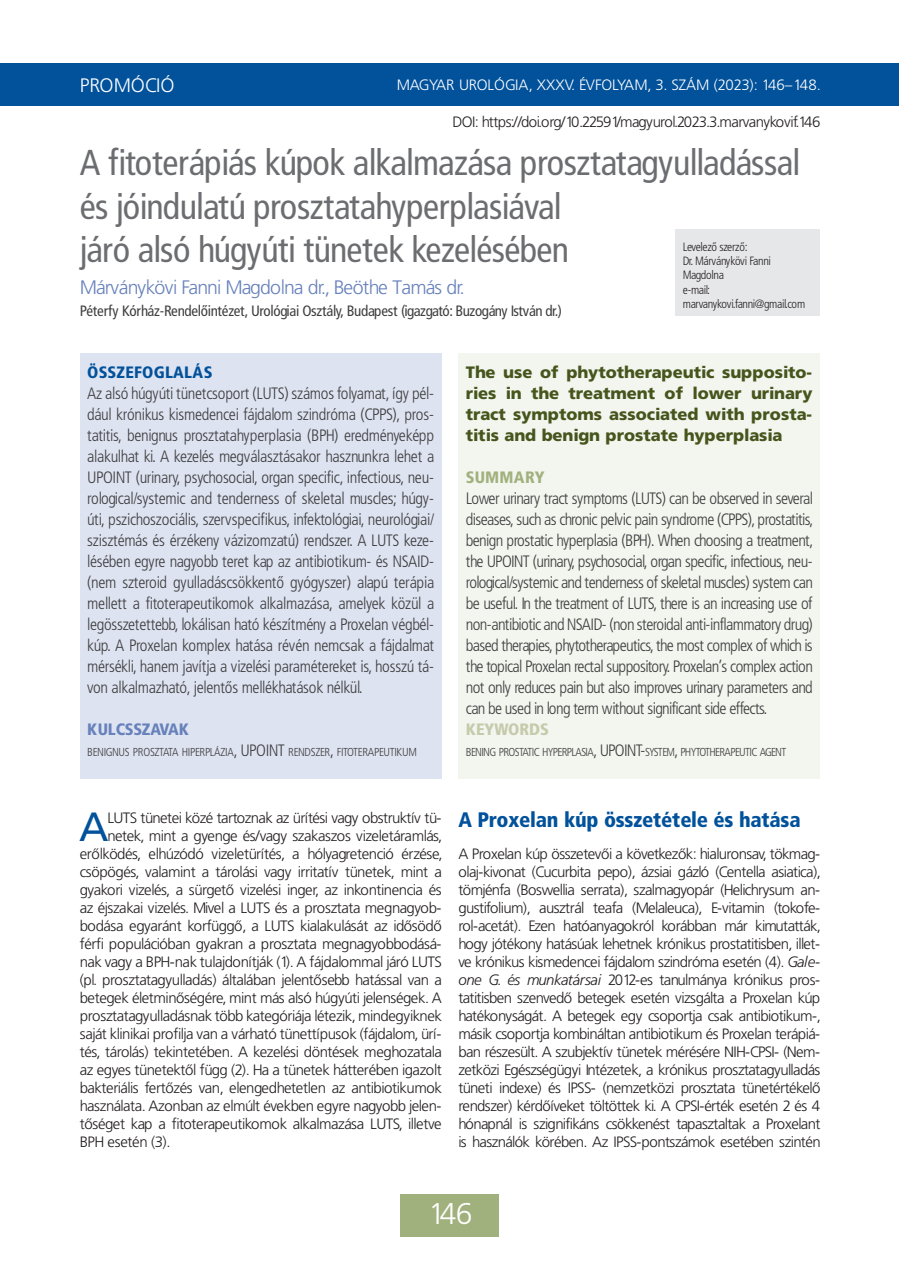
<style>
.page{position:relative;width:899px;height:1266px;background:#fff}
.page>*{position:absolute;margin:0;border:0;box-sizing:border-box;transform-origin:0 0}
.t1{font:40.8px "Frutiger PFL";color:#01519b}
.cim{font:36px/43.2px "Frutiger Cn PFL";color:#6c6d70}
.t2{font:30px "Frutiger Lt PFL";color:#fff}
.elso_rangu_cim{font:21px "Frutiger Blk Cn PFL";color:#01519b}
.szerzo{font:19.5px "Frutiger Lt PFL";color:#6781bb}
.rovatcim{font:19.5px "Frutiger Lt PFL";letter-spacing:.04em;color:#fff}
.magyar_angol_osszefoglalo{font:16.5px/21px "Frutiger Lt Cn PFL";letter-spacing:-.01em;color:#3e3e3f;text-align:justify}
.angol_cím{font:16.5px/21px "Frutiger Blk PFL";letter-spacing:.01em;color:#46551c;text-align:justify}
.osszefoglalas{font:16.5px "Frutiger Blk Cn PFL";letter-spacing:.03em;color:#01519b}
.kulcsszavak{font:16.5px "Frutiger Blk Cn PFL";letter-spacing:.01em;color:#6781bb}
.keywords{font:16.5px "Frutiger Blk Cn PFL";letter-spacing:.01em;color:#c5caab}
.summary{font:16.5px "Frutiger Blk Cn PFL";letter-spacing:.03em;color:#a1b17e}
.DOI{font:15px/18px "Frutiger Lt PFL";letter-spacing:.01em;color:#231f20;text-align:justify}
.munkahely{font:15px "Frutiger Cn PFL";color:#3e3e3f}
.elofej_rovatcim_mellett{font:15px "Frutiger Lt PFL";letter-spacing:.04em;color:#fff}
.munkahely_cim{font:12px/14.4px "Frutiger Lt Cn PFL";color:#231f20}
.kulcsszavak_szoveg{font:11.55px "Frutiger Lt Cn PFL";letter-spacing:-.015em;color:#3e3e3f}
.kulcsszavak_szoveg-2{font:11.55px "Frutiger Lt Cn PFL";letter-spacing:.01em;color:#3e3e3f}
.s1{font-size:16.5px}
.s2{font-style:italic}
</style>
<div class="page">
<div style="left:0;top:63px;width:899px;height:43px;background:#01519b"></div>
<div style="left:401px;top:1194px;width:98px;height:43px;background:#a1b17e"></div>
<div style="left:80px;top:354px;width:361px;height:425px;background:#dee3f1"></div>
<div style="left:458px;top:354px;width:362px;height:425px;background:#f3f5ef"></div>
<div style="left:675px;top:230px;width:145px;height:86px;background:#e6e7e9"></div>
<p class="rovatcim" style="left:80px;top:74px;width:96px">PROMÓCIÓ</p>
<p class="elofej_rovatcim_mellett" style="left:396px;top:77px;width:425px">MAGYAR UROLÓGIA, XXXV. ÉVFOLYAM, 3. SZÁM (2023): 146–148.</p>
<p class="DOI" style="left:452px;top:113px;width:369px">DOI: https://doi.org/10.22591/magyurol.2023.3.marvanykovif.146</p>
<p class="cim" style="left:80px;top:142px;width:721px">A fitoterápiás kúpok alkalmazása prosztatagyulladással és jóindulatú prosztatahyperplasiával<br>járó alsó húgyúti tünetek kezelésében</p>
<p class="szerzo" style="left:80px;top:276px;width:385px">Márványkövi Fanni Magdolna dr., Beöthe Tamás dr.</p>
<p class="munkahely" style="left:80px;top:302px;width:483px">Péterfy Kórház-Rendelőintézet, Urológiai Osztály, Budapest (igazgató: Buzogány István dr.)</p>
<p class="munkahely_cim" style="left:682px;top:239px;width:65px">Levelező szerző:</p>
<p class="munkahely_cim" style="left:682px;top:254px;width:89px">Dr. Márványkövi Fanni<br>Magdolna</p>
<p class="munkahely_cim" style="left:682px;top:283px;width:28px">e-mail:</p>
<p class="munkahely_cim" style="left:682px;top:297px;width:123px">marvanykovi.fanni@gmail.com</p>
<p class="osszefoglalas" style="left:87px;top:362px;width:126px">ÖSSZEFOGLALÁS</p>
<p class="magyar_angol_osszefoglalo" style="left:87px;top:383px;width:348px">Az alsó húgyúti tünetcsoport (LUTS) számos folyamat, így pél&shy;dául krónikus kismedencei fájdalom szindróma (CPPS), pros&shy;tatitis, benignus prosztatahyperplasia (BPH) eredményeképp alakulhat ki. A kezelés megválasztásakor hasznunkra lehet a UPOINT (urinary, psychosocial, organ specific, infectious, neu&shy;rological/systemic and tenderness of skeletal muscles; húgy&shy;úti, pszichoszociális, szervspecifikus, infektológiai, neurológiai/ szisztémás és érzékeny vázizomzatú) rendszer. A LUTS keze&shy;lésében egyre nagyobb teret kap az antibiotikum- és NSAID-(nem szteroid gyulladáscsökkentő gyógyszer) alapú terápia mellett a fitoterapeutikomok alkalmazása, amelyek közül a legösszetettebb, lokálisan ható készítmény a Proxelan végbél&shy;kúp. A Proxelan komplex hatása révén nemcsak a fájdalmat mérsékli, hanem javítja a vizelési paramétereket is, hosszú tá&shy;von alkalmazható, jelentős mellékhatások nélkül.</p>
<p class="kulcsszavak" style="left:87px;top:719px;width:103px">KULCSSZAVAK</p>
<p class="kulcsszavak_szoveg-2" style="left:87px;top:745px;width:162px">BENIGNUS PROSZTATA HIPERPLÁZIA<span class="s1">, UPOINT</span></p>
<p class="kulcsszavak_szoveg-2" style="left:288px;top:745px;width:130px">RENDSZER<span class="s1">,</span> FITOTERAPEUTIKUM</p>
<p class="angol_cím" style="left:466px;top:362px;width:348px">The use of phytotherapeutic supposito&shy;ries in the treatment of lower urinary tract symptoms associated with prosta&shy;titis and benign prostate hyperplasia</p>
<p class="summary" style="left:466px;top:467px;width:80px">SUMMARY</p>
<p class="magyar_angol_osszefoglalo" style="left:466px;top:488px;width:348px">Lower urinary tract symptoms (LUTS) can be observed in several diseases, such as chronic pelvic pain syndrome (CPPS), prostatitis, benign prostatic hyperplasia (BPH). When choosing a treatment, the UPOINT (urinary, psychosocial, organ specific, infectious, neu&shy;rological/systemic and tenderness of skeletal muscles) system can be useful. In the treatment of LUTS, there is an increasing use of non-antibiotic and NSAID- (non steroidal anti-inflammatory drug) based therapies, phytotherapeutics, the most complex of which is the topical Proxelan rectal suppository. Proxelan’s complex action not only reduces pain but also improves urinary parameters and can be used in long term without significant side effects.</p>
<p class="keywords" style="left:466px;top:719px;width:84px">KEYWORDS</p>
<p class="kulcsszavak_szoveg" style="left:466px;top:745px;width:142px">BENING PROSTATIC HYPERPLASIA<span class="s1">, UPOINT</span></p>
<p class="kulcsszavak_szoveg" style="left:640px;top:745px;width:147px"><span class="s1">-</span>SYSTEM<span class="s1">,</span> PHYTOTHERAPEUTIC AGENT</p>
<p class="t1" style="left:79px;top:803px;width:30px">A</p>
<p class="DOI" style="left:108px;top:809px;width:335px">LUTS tünetei közé tartoznak az ürítési vagy obstruktív tü-</p>
<p class="DOI" style="left:108px;top:827px;width:335px">netek, mint a gyenge és/vagy szakaszos vizeletáramlás,</p>
<p class="DOI" style="left:80px;top:845px;width:363px">erőlködés, elhúzódó vizeletürítés, a hólyagretenció érzése,</p>
<p class="DOI" style="left:80px;top:863px;width:363px">csöpögés, valamint a tárolási vagy irritatív tünetek, mint a</p>
<p class="DOI" style="left:80px;top:881px;width:363px">gyakori vizelés, a sürgető vizelési inger, az inkontinencia és</p>
<p class="DOI" style="left:80px;top:899px;width:363px">az éjszakai vizelés. Mivel a LUTS és a prosztata megnagyob-</p>
<p class="DOI" style="left:80px;top:917px;width:363px">bodása egyaránt korfüggő, a LUTS kialakulását az idősödő</p>
<p class="DOI" style="left:80px;top:935px;width:363px">férfi populációban gyakran a prosztata megnagyobbodásá-</p>
<p class="DOI" style="left:80px;top:953px;width:363px">nak vagy a BPH-nak tulajdonítják (1). A fájdalommal járó LUTS</p>
<p class="DOI" style="left:80px;top:971px;width:363px">(pl. prosztatagyulladás) általában jelentősebb hatással van a</p>
<p class="DOI" style="left:80px;top:989px;width:363px">betegek életminőségére, mint más alsó húgyúti jelenségek. A</p>
<p class="DOI" style="left:80px;top:1007px;width:363px">prosztatagyulladásnak több kategóriája létezik, mindegyiknek</p>
<p class="DOI" style="left:80px;top:1025px;width:363px">saját klinikai profilja van a várható tünettípusok (fájdalom, ürí-</p>
<p class="DOI" style="left:80px;top:1043px;width:363px">tés, tárolás) tekintetében. A kezelési döntések meghozatala</p>
<p class="DOI" style="left:80px;top:1061px;width:363px">az egyes tünetektől függ (2). Ha a tünetek hátterében igazolt</p>
<p class="DOI" style="left:80px;top:1079px;width:363px">bakteriális fertőzés van, elengedhetetlen az antibiotikumok</p>
<p class="DOI" style="left:80px;top:1097px;width:363px">használata. Azonban az elmúlt években egyre nagyobb jelen-</p>
<p class="DOI" style="left:80px;top:1115px;width:363px">tőséget kap a fitoterapeutikomok alkalmazása LUTS, illetve</p>
<p class="DOI" style="left:80px;top:1133px;width:91px">BPH esetén (3).</p>
<p class="elso_rangu_cim" style="left:458px;top:808px;width:344px">A Proxelan kúp összetétele és hatása</p>
<p class="DOI" style="left:458px;top:845px;width:363px">A Proxelan kúp összetevői a következők: hialuronsav, tökmag&shy;olaj-kivonat (Cucurbita pepo), ázsiai gázló (Centella asiatica), tömjénfa (Boswellia serrata), szalmagyopár (Helichrysum an&shy;gustifolium), ausztrál teafa (Melaleuca), E-vitamin (tokofe&shy;rol-acetát). Ezen hatóanyagokról korábban már kimutatták, hogy jótékony hatásúak lehetnek krónikus prostatitisben, illet&shy;ve krónikus kismedencei fájdalom szindróma esetén (4). <span class="s2">Gale&shy;one G. és munkatársai</span> 2012-es tanulmánya krónikus pros&shy;tatitisben szenvedő betegek esetén vizsgálta a Proxelan kúp hatékonyságát. A betegek egy csoportja csak antibiotikum-, másik csoportja kombináltan antibiotikum és Proxelan terápiá&shy;ban részesült. A szubjektív tünetek mérésére NIH-CPSI- (Nem&shy;zetközi Egészségügyi Intézetek, a krónikus prosztatagyulladás tüneti indexe) és IPSS- (nemzetközi prosztata tünetértékelő rendszer) kérdőíveket töltöttek ki. A CPSI-érték esetén 2 és 4 hónapnál is szignifikáns csökkenést tapasztaltak a Proxelant is használók körében. Az IPSS-pontszámok esetében szintén</p>
<h3 class="t2" style="left:428px;top:1197px;width:44px">146</h3>
</div>
